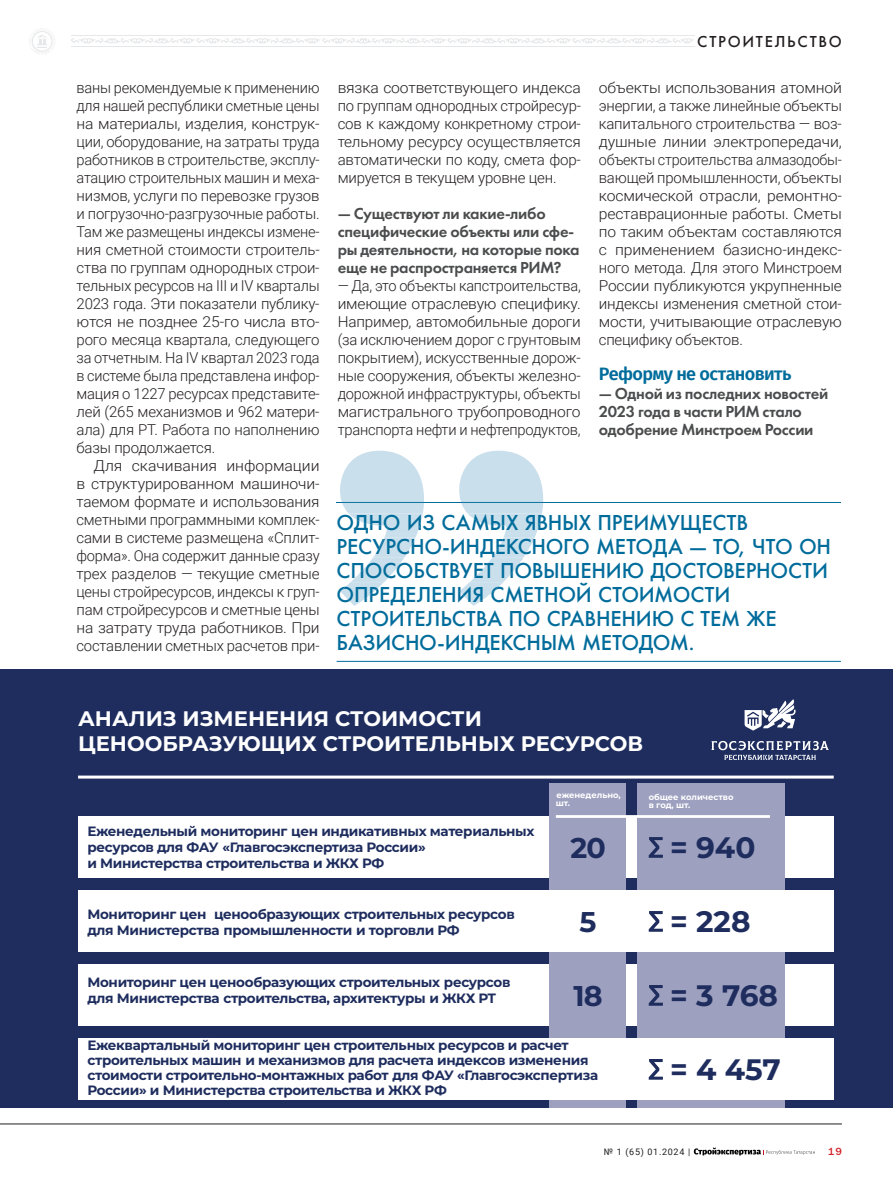
<style>
.page{position:relative;width:893px;height:1191px;background:#fff}
.page>*{position:absolute;margin:0;border:0;box-sizing:border-box;transform-origin:0 0}
.t1{font:700 29.55px "Montserrat";color:#1e2d5e}
.t2{font:700 28.5px "Montserrat";color:#1e2d5e}
.t3{font:22.5px/24px "Futura Medium C";letter-spacing:-.01em;color:#006c9b}
.t4{font:700 21px/25.2px "Montserrat";color:#fff}
.t5{font:600 18px "Fira Sans";letter-spacing:-.035em;color:#006c9b}
.t6{font:16.5px/18px "Futura Demi C";letter-spacing:-.015em;color:#4b4c4d}
.t7{font:16.5px "Futura Medium C";letter-spacing:.105em;color:#231f20}
.t8{font:300 15px/18px "Roboto";letter-spacing:-.015em;color:#231f20;text-align:justify;scale:1.05 1}
.t9{font:300 15px/18px "Roboto";letter-spacing:-.015em;color:#231f20;text-align:justify}
.t10{font:700 13.5px/16.2px "Montserrat";letter-spacing:-.025em;color:#1e2d5e}
.t11{font:10.5px "Franklin Gothic Medium C";color:#d1232a}
.t12{font:9px "Roboto";letter-spacing:.075em;color:#231f20}
.t13{font:700 8.4px/8.4px "Montserrat";color:#fff}
</style>
<div class="page">
<svg style="left:29px;top:28px;width:26px;height:26px"></svg>
<hr style="left:71px;top:35px;width:124px;height:1px;background:#e6e7e9">
<hr style="left:71px;top:46px;width:124px;height:1px;background:#e6e7e9">
<hr style="left:195px;top:35px;width:499px;height:1px;background:#e6e7e9">
<hr style="left:195px;top:46px;width:499px;height:1px;background:#e6e7e9">
<svg style="left:71px;top:38px;width:623px;height:6px"></svg>
<hr style="left:337px;top:502px;width:504px;height:1px;background:#006c9b">
<hr style="left:337px;top:661px;width:504px;height:1px;background:#006c9b">
<svg style="left:340px;top:451px;width:203px;height:155px"></svg>
<div style="left:0;top:670px;width:893px;height:438px;background:#1e2d5e"></div>
<hr style="left:78px;top:775px;width:756px;height:3px;background:#fff">
<div style="left:78px;top:963px;width:756px;height:62px;background:#fff"></div>
<div style="left:78px;top:815px;width:756px;height:62px;background:#fff"></div>
<div style="left:549px;top:783px;width:77px;height:325px;background:#9da0bf"></div>
<div style="left:637px;top:783px;width:147px;height:325px;background:#9da0bf"></div>
<hr style="left:556px;top:815px;width:214px;height:3px;background:#fff">
<svg style="left:649px;top:837px;width:14px;height:20px"></svg>
<div style="left:78px;top:889px;width:756px;height:62px;background:#fff"></div>
<svg style="left:649px;top:911px;width:14px;height:20px"></svg>
<svg style="left:649px;top:985px;width:14px;height:20px"></svg>
<div style="left:78px;top:1037px;width:756px;height:62px;background:#fff"></div>
<svg style="left:649px;top:1059px;width:14px;height:20px"></svg>
<svg style="left:711px;top:741px;width:118px;height:19px"></svg>
<svg style="left:745px;top:699px;width:51px;height:31px"></svg>
<svg style="left:694px;top:1147px;width:121px;height:8px"></svg>
<hr style="left:0;top:1123px;width:842px;height:1px;background:#231f20">
<p class="t9" style="left:77px;top:78px;width:245px">ваны рекомендуемые к применению для нашей республики сметные цены на материалы, изделия, конструк&shy;ции, оборудование, на затраты труда работников в строительстве, эксплу&shy;атацию строительных машин и меха&shy;низмов, услуги по перевозке грузов и погрузочно-разгрузочные работы.<br>Там же размещены индексы измене&shy;ния сметной стоимости строитель&shy;ства по группам однородных строи&shy;тельных ресурсов на III и IV кварталы 2023 года. Эти показатели публику&shy;ются не позднее 25-го числа вто&shy;рого месяца квартала, следующего за отчетным. На IV квартал 2023 года в системе была представлена инфор&shy;мация о 1227 ресурсах представите&shy;лей (265 механизмов и 962 матери&shy;ала) для РТ. Работа по наполнению базы продолжается.</p>
<p class="t8" style="left:77px;top:456px;width:233px;text-indent:17px">Для скачивания информации в структурированном машиночи&shy;таемом формате и использования сметными программными комплек&shy;сами в системе размещена «Сплит&shy;форма». Она содержит данные сразу трех разделов — текущие сметные цены стройресурсов, индексы к груп&shy;пам стройресурсов и сметные цены на затрату труда работников. При составлении сметных расчетов при-</p>
<p class="t8" style="left:338px;top:78px;width:233px">вязка соответствующего индекса по группам однородных стройресур&shy;сов к каждому конкретному строи&shy;тельному ресурсу осуществляется автоматически по коду, смета фор&shy;мируется в текущем уровне цен.</p>
<p class="t6" style="left:338px;top:204px;width:243px">— Существуют ли какие-либо специфические объекты или сфе&shy;ры деятельности, на которые пока еще не распространяется РИМ?</p>
<p class="t9" style="left:338px;top:276px;width:245px">— Да, это объекты капстроительства, имеющие отраслевую специфику.<br>Например, автомобильные дороги (за исключением дорог с грунтовым покрытием), искусственные дорож&shy;ные сооружения, объекты железно&shy;дорожной инфраструктуры, объекты магистрального трубопроводного транспорта нефти и нефтепродуктов,</p>
<p class="t7" style="left:697px;top:32px;width:146px">СТРОИТЕЛЬСТВО</p>
<p class="t8" style="left:599px;top:78px;width:233px">объекты использования атомной энергии, а также линейные объекты капитального строительства — воз&shy;душные линии электропередачи, объекты строительства алмазодобы&shy;вающей промышленности, объекты космической отрасли, ремонтно&shy;реставрационные работы. Сметы по таким объектам составляются с применением базисно-индекс&shy;ного метода. Для этого Минстроем России публикуются укрупненные индексы изменения сметной стои&shy;мости, учитывающие отраслевую специфику объектов.</p>
<p class="t5" style="left:599px;top:358px;width:194px">Реформу не остановить</p>
<p class="t6" style="left:599px;top:384px;width:231px">— Одной из последних новостей<br>2023 года в части РИМ стало одобрение Минстроем России</p>
<h3 class="t3" style="left:337px;top:510px;width:496px">ОДНО ИЗ САМЫХ ЯВНЫХ ПРЕИМУЩЕСТВ РЕСУРСНО-ИНДЕКСНОГО МЕТОДА — ТО, ЧТО ОН СПОСОБСТВУЕТ ПОВЫШЕНИЮ ДОСТОВЕРНОСТИ ОПРЕДЕЛЕНИЯ СМЕТНОЙ СТОИМОСТИ</h3>
<h3 class="t3" style="left:337px;top:606px;width:442px">СТРОИТЕЛЬСТВА ПО СРАВНЕНИЮ С ТЕМ ЖЕ<br>БАЗИСНО-ИНДЕКСНЫМ МЕТОДОМ.</h3>
<h3 class="t4" style="left:78px;top:705px;width:567px">АНАЛИЗ ИЗМЕНЕНИЯ СТОИМОСТИ<br>ЦЕНООБРАЗУЮЩИХ СТРОИТЕЛЬНЫХ РЕСУРСОВ</h3>
<p class="t10" style="left:87px;top:822px;width:449px">Еженедельный мониторинг цен индикативных материальных ресурсов для ФАУ «Главгосэкспертиза России»<br>и Министерства строительства и ЖКХ РФ</p>
<p class="t13" style="left:556px;top:790px;width:66px">еженедельно, шт.</p>
<h2 class="t2" style="left:570px;top:829px;width:37px">20</h2>
<p class="t10" style="left:87px;top:905px;width:429px">Мониторинг цен ценообразующих строительных ресурсов для Министерства промышленности и торговли РФ</p>
<h2 class="t2" style="left:580px;top:903px;width:18px">5</h2>
<p class="t10" style="left:87px;top:973px;width:424px">Мониторинг цен ценообразующих строительных ресурсов для Министерства строительства, архитектуры и ЖКХ РТ</p>
<h2 class="t2" style="left:573px;top:977px;width:31px">18</h2>
<p class="t10" style="left:87px;top:1037px;width:512px;line-height:15px">Ежеквартальный мониторинг цен строительных ресурсов и расчет строительных машин и механизмов для расчета индексов изменения стоимости строительно-монтажных работ для ФАУ «Главгосэкспертиза России» и Министерства строительства и ЖКХ РФ</p>
<p class="t13" style="left:649px;top:792px;width:86px">общее количество в год, шт.</p>
<h1 class="t1" style="left:670px;top:827px;width:87px">= 940</h1>
<h1 class="t1" style="left:670px;top:901px;width:82px">= 228</h1>
<h1 class="t1" style="left:670px;top:975px;width:109px">= 3 768</h1>
<h1 class="t1" style="left:670px;top:1049px;width:112px">= 4 457</h1>
<p class="t12" style="left:604px;top:1145px;width:88px">№ 1 (65) 01.2024 |</p>
<p class="t11" style="left:828px;top:1146px;width:15px">19</p>
</div>
